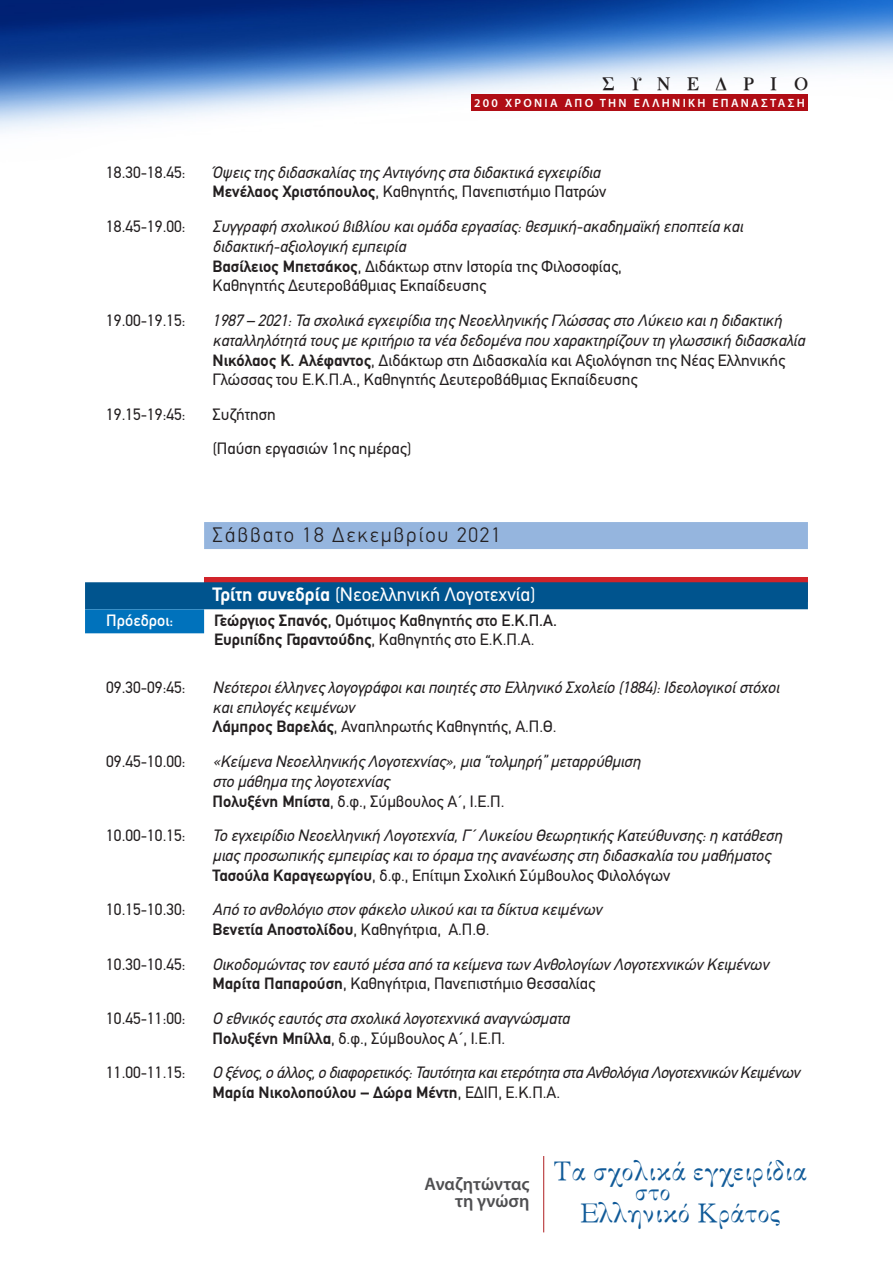
<style>
.page{position:relative;width:893px;height:1263px;background:#fff}
.page>*{position:absolute;margin:0;border:0;box-sizing:border-box;transform-origin:0 0}
.t1{font:26.85px/42px "Mg Memories Apla UC Pol Normal";color:#105a98;text-align:center}
.t2{font:24.15px "Mg Memories Apla UC Pol Normal";color:#105a98}
.μέρα{font:300 21px "PF Din Text";letter-spacing:.09em;color:#231f20}
.συνεδρία{font:19.5px "PF Din Text";color:#fff}
.t3{font:600 18.15px/16.6px "Myriad Pro";color:#4f4f51;text-align:right}
.t4{font:700 18px "Mg Memories Apla UC Pol";letter-spacing:.9em;color:#231f20}
.text{font:italic 16.5px/19.8px "PF Din Text";color:#231f20}
.text-2{font:16.5px "PF Din Text";color:#231f20}
.text-3{font:italic 16.5px/19.8px "PF Din Text";letter-spacing:-.02em;color:#231f20}
.πρόεδρος{font:700 16.5px/18.3px "PF Din Text";color:#231f20}
.πρόεδρος-2{font:500 16.5px "PF Din Text";color:#fff}
.t5{font:600 12px "Myriad Pro";letter-spacing:.19em;color:#fff}
.s1{font-weight:700;font-style:normal}
.s2{font-style:normal}
.s3{font-weight:700}
.s4{font-weight:500}
.s5{font-weight:400}
</style>
<div class="page">
<img style="left:0;top:0;width:893px;height:132px">
<hr style="left:543px;top:1156px;width:1px;height:76px;background:#af1f22">
<div style="left:471px;top:95px;width:337px;height:16px;background:#b00d15"></div>
<div style="left:204px;top:522px;width:604px;height:27px;background:#95b5de"></div>
<div style="left:204px;top:577px;width:604px;height:24px;background:#d1232a"></div>
<div style="left:85px;top:582px;width:723px;height:27px;background:#00548e"></div>
<div style="left:85px;top:609px;width:119px;height:24px;background:#0072bc"></div>
<p class="t4" style="left:603px;top:74px;width:207px">ΣΥΝΕΔΡΙΟ</p>
<p class="t5" style="left:474px;top:96px;width:332px">200 ΧΡΟΝΙΑ ΑΠΟ ΤΗΝ ΕΛΛΗΝΙΚΗ ΕΠΑΝΑΣΤΑΣΗ</p>
<p class="text-2" style="left:106px;top:162px;width:81px">18.30-18.45:</p>
<p class="text" style="left:213px;top:162px;width:395px">Όψεις της διδασκαλίας της Αντιγόνης στα διδακτικά εγχειρίδια<br><span class="s1">Μενέλαος Χριστόπουλος</span><span class="s2">, Καθηγητής, Πανεπιστήμιο Πατρών</span></p>
<p class="text-2" style="left:106px;top:217px;width:81px">18.45-19.00:</p>
<p class="text" style="left:213px;top:217px;width:531px">Συγγραφή σχολικού βιβλίου και ομάδα εργασίας: θεσμική-ακαδημαϊκή εποπτεία και διδακτική-αξιολογική εμπειρία<br><span class="s1">Βασίλειος Μπετσάκος</span><span class="s2">, Διδάκτωρ στην Ιστορία της Φιλοσοφίας,<br>Καθηγητής Δευτεροβάθμιας Εκπαίδευσης</span></p>
<p class="text-2" style="left:106px;top:311px;width:81px">19.00-19.15:</p>
<p class="text" style="left:213px;top:310px;width:594px">1987 – 2021: Τα σχολικά εγχειρίδια της Νεοελληνικής Γλώσσας στο Λύκειο και η διδακτική καταλληλότητά τους με κριτήριο τα νέα δεδομένα που χαρακτηρίζουν τη γλωσσική διδασκαλία <span class="s1">Νικόλαος Κ. Αλέφαντος</span><span class="s2">, Διδάκτωρ στη Διδασκαλία και Αξιολόγηση της Νέας Ελληνικής Γλώσσας του Ε.Κ.Π.Α., Καθηγητής Δευτεροβάθμιας Εκπαίδευσης</span></p>
<p class="text-2" style="left:106px;top:405px;width:81px">19.15-19:45:</p>
<p class="text-2" style="left:213px;top:405px;width:65px">Συζήτηση</p>
<p class="text-2" style="left:213px;top:439px;width:200px">(Παύση εργασιών 1ης ημέρας)</p>
<p class="μέρα" style="left:213px;top:522px;width:290px">Σάββατο 18 Δεκεμβρίου 2021</p>
<p class="συνεδρία" style="left:213px;top:583px;width:324px"><span class="s3">Τρίτη συνεδρία</span> (Νεοελληνική Λογοτεχνία)</p>
<p class="πρόεδρος-2" style="left:106px;top:611px;width:69px">Πρόεδροι:</p>
<p class="πρόεδρος" style="left:214px;top:611px;width:344px">Γεώργιος Σπανός<span class="s4">, Ομότιμος Καθηγητής στο Ε.Κ.Π.Α.<br></span>Ευριπίδης Γαραντούδης<span class="s5">, Καθηγητής στο Ε.Κ.Π.Α.</span></p>
<p class="text-2" style="left:106px;top:677px;width:81px">09.30-09:45:</p>
<p class="text" style="left:213px;top:677px;width:568px">Νεότεροι έλληνες λογογράφοι και ποιητές στο Ελληνικό Σχολείο (1884): Ιδεολογικοί στόχοι και επιλογές κειμένων<br><span class="s1">Λάμπρος Βαρελάς</span><span class="s2">, Αναπληρωτής Καθηγητής, Α.Π.Θ.</span></p>
<p class="text-2" style="left:106px;top:752px;width:81px">09.45-10.00:</p>
<p class="text" style="left:213px;top:751px;width:429px">«Κείμενα Νεοελληνικής Λογοτεχνίας», μια “τολμηρή” μεταρρύθμιση στο μάθημα της λογοτεχνίας<br><span class="s1">Πολυξένη Μπίστα</span><span class="s2">, δ.φ., Σύμβουλος Α΄, Ι.Ε.Π.</span></p>
<p class="text-2" style="left:106px;top:826px;width:81px">10.00-10.15:</p>
<p class="text" style="left:213px;top:825px;width:571px">Το εγχειρίδιο Νεοελληνική Λογοτεχνία, Γ΄ Λυκείου Θεωρητικής Κατεύθυνσης: η κατάθεση μιας προσωπικής εμπειρίας και το όραμα της ανανέωσης στη διδασκαλία του μαθήματος<br><span class="s1">Τασούλα Καραγεωργίου</span><span class="s2">, δ.φ., Επίτιμη Σχολική Σύμβουλος Φιλολόγων</span></p>
<p class="text-2" style="left:106px;top:900px;width:81px">10.15-10.30:</p>
<p class="text" style="left:213px;top:900px;width:391px">Από το ανθολόγιο στον φάκελο υλικού και τα δίκτυα κειμένων<br><span class="s1">Βενετία Αποστολίδου</span><span class="s2">, Καθηγήτρια, Α.Π.Θ.</span></p>
<p class="text-2" style="left:106px;top:954px;width:81px">10.30-10.45:</p>
<p class="text" style="left:213px;top:954px;width:558px">Οικοδομώντας τον εαυτό μέσα από τα κείμενα των Ανθολογίων Λογοτεχνικών Κειμένων<br><span class="s1">Μαρίτα Παπαρούση</span><span class="s2">, Καθηγήτρια, Πανεπιστήμιο Θεσσαλίας</span></p>
<p class="text-2" style="left:106px;top:1009px;width:81px">10.45-11:00:</p>
<p class="text" style="left:213px;top:1008px;width:358px">Ο εθνικός εαυτός στα σχολικά λογοτεχνικά αναγνώσματα<br><span class="s1">Πολυξένη Μπίλλα</span><span class="s2">, δ.φ., Σύμβουλος Α΄, Ι.Ε.Π.</span></p>
<p class="text-2" style="left:106px;top:1063px;width:81px">11.00-11.15:</p>
<p class="text-3" style="left:213px;top:1063px;width:589px">Ο ξένος, ο άλλος, ο διαφορετικός: Ταυτότητα και ετερότητα στα Ανθολόγια Λογοτεχνικών Κειμένων<br><span class="s1">Μαρία Νικολοπούλου – Δώρα Μέντη</span><span class="s2">, ΕΔΙΠ, Ε.Κ.Π.Α.</span></p>
<p class="t3" style="left:425px;top:1175px;width:106px">Αναζητώντας τη γνώση</p>
<h1 class="t1" style="left:554px;top:1149px;width:255px">Τα σχολικά εγχειρίδια<br>Ελληνικό Κράτος</h1>
<h2 class="t2" style="left:636px;top:1177px;width:37px">στο</h2>
</div>
